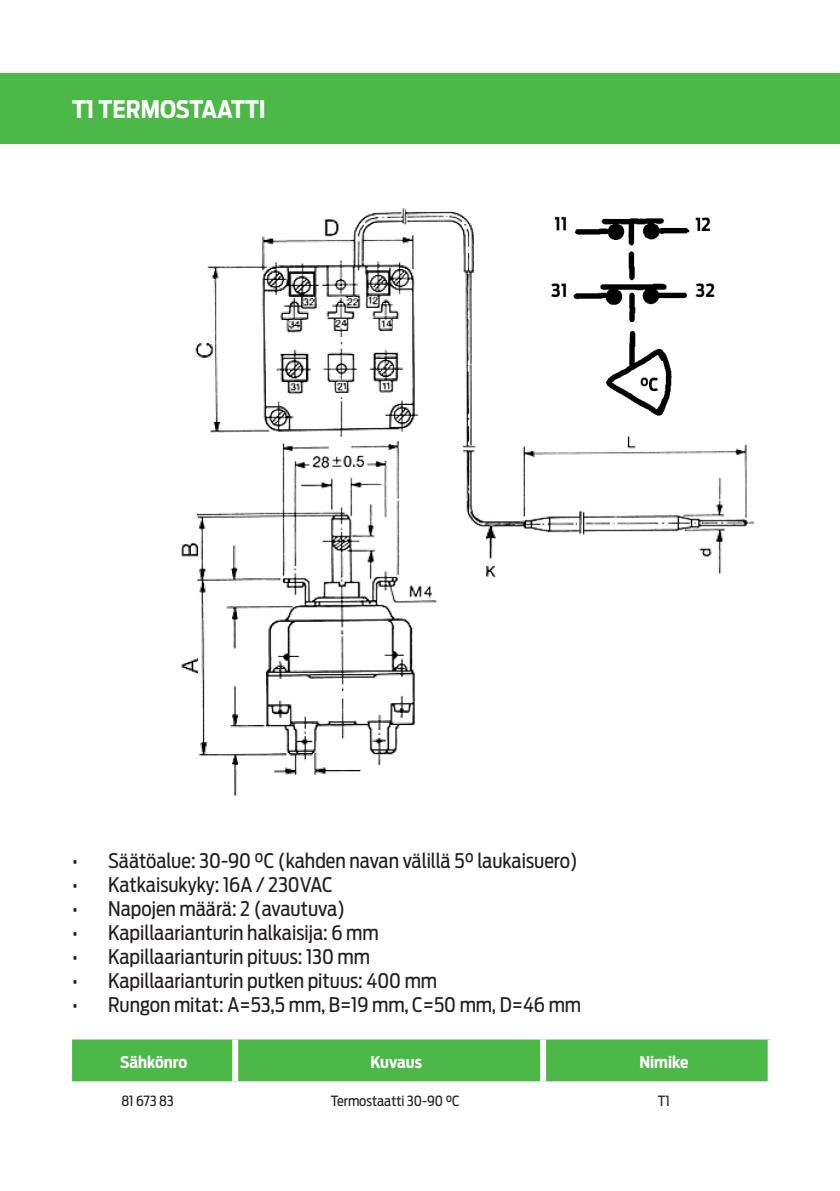
<style>
.page{position:relative;width:840px;height:1191px;background:#fff}
.page>*{position:absolute;margin:0;border:0;box-sizing:border-box;transform-origin:0 0}
.t1{font:700 24px "Antenna Cond";color:#fff}
.t2{font:20px "Antenna Cond";color:#231f20}
.t3{font:700 16px "Antenna Cond";color:#fff}
.t4{font:14px "Antenna Cond";color:#231f20}
</style>
<div class="page">
<div style="left:0;top:73px;width:839px;height:70px;background:#4cb848"></div>
<div style="left:72px;top:1039px;width:695px;height:42px;background:#4cb848"></div>
<div style="left:232px;top:1039px;width:6px;height:42px;background:#fff"></div>
<div style="left:540px;top:1039px;width:6px;height:42px;background:#fff"></div>
<img style="left:181px;top:208px;width:573px;height:589px">
<img style="left:534px;top:208px;width:198px;height:218px">
<p class="t1" style="left:72px;top:94px;width:195px">T1 TERMOSTAATTI</p>
<p class="t2" style="left:72px;top:849px;width:507px">• Säätöalue: 30-90 °C (kahden navan välillä 5° laukaisuero)</p>
<p class="t2" style="left:72px;top:873px;width:262px">• Katkaisukyky: 16A / 230VAC</p>
<p class="t2" style="left:72px;top:897px;width:274px">• Napojen määrä: 2 (avautuva)</p>
<p class="t2" style="left:72px;top:921px;width:308px">• Kapillaarianturin halkaisija: 6 mm</p>
<p class="t2" style="left:72px;top:945px;width:299px">• Kapillaarianturin pituus: 130 mm</p>
<p class="t2" style="left:72px;top:969px;width:366px">• Kapillaarianturin putken pituus: 400 mm</p>
<p class="t2" style="left:72px;top:993px;width:510px">• Rungon mitat: A=53,5 mm, B=19 mm, C=50 mm, D=46 mm</p>
<p class="t3" style="left:120px;top:1053px;width:68px">Sähkönro</p>
<p class="t3" style="left:370px;top:1053px;width:53px">Kuvaus</p>
<p class="t3" style="left:639px;top:1053px;width:50px">Nimike</p>
<p class="t4" style="left:121px;top:1092px;width:54px">81 673 83</p>
<p class="t4" style="left:331px;top:1092px;width:130px">Termostaatti 30-90 °C</p>
<p class="t4" style="left:657px;top:1092px;width:14px">T1</p>
</div>
